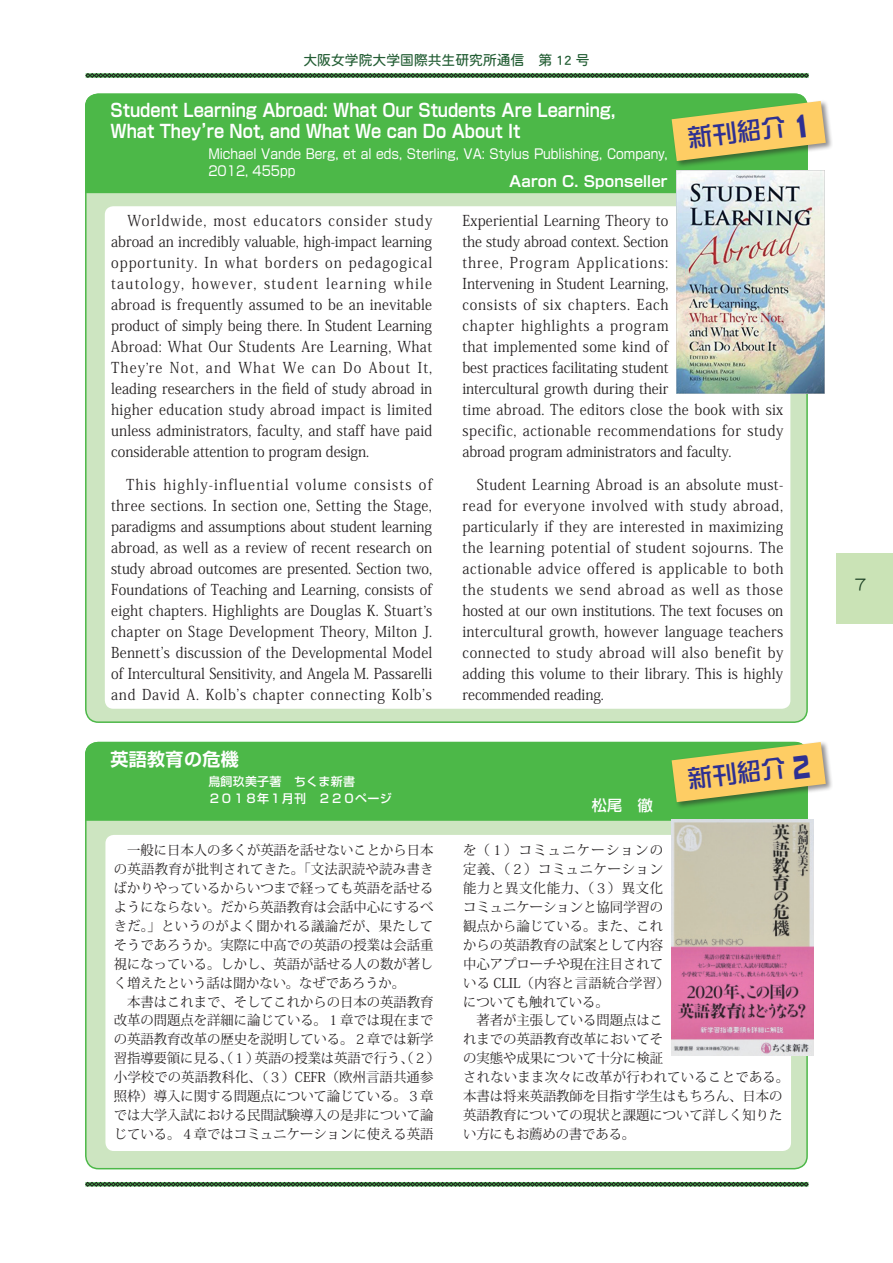
<style>
.page{position:relative;width:893px;height:1263px;background:#fff}
.page>*{position:absolute;margin:0;border:0;box-sizing:border-box;transform-origin:0 0}
.t1{font:24.75px "DF So Gei Std W5";color:#2e3092}
.t2{font:700 18px/21px "Shin Go Pro De";color:#fff;scale:.9 1}
.t3{font:700 18px "Shin Go Pro De";letter-spacing:.02em;color:#fff}
.t4{font:15px/21px "Koz Min Pro";letter-spacing:.015em;color:#231f20;text-align:justify;scale:.92 1}
.t5{font:700 15px "Shin Go Pro De";letter-spacing:.01em;color:#fff}
.t6{font:500 15px "Shin Go Pro";color:#fff}
.t7{font:15px "HG Maru Gothic MPRO";color:#1a3e22}
.t8{font:13.8px "DFHS Maru Gothic Std W4";color:#245e35}
.t9{font:13.5px/18.9px "Koz Min Pro";letter-spacing:-.005em;color:#231f20}
.t10{font:13.5px/16.2px "Shin Go Pro";color:#fff;scale:.9 1}
.t11{font:500 12px/17.2px "Shin Go Pro";letter-spacing:.02em;color:#fff}
.s1{font-family:"DF So Gei Std W7";font-size:37.05px}
</style>
<div class="page">
<div style="left:86px;top:94px;width:721px;height:628px;background:#cde5c1;border-radius:13px"></div>
<div style="left:85px;top:94px;width:723px;height:99px;background:#4cb848"></div>
<div style="left:86px;top:743px;width:721px;height:426px;background:#cde5c1;border-radius:13px"></div>
<div style="left:85px;top:742px;width:723px;height:79px;background:#4cb848"></div>
<svg style="left:85px;top:73px;width:724px;height:5px;background:#456f47"></svg>
<svg style="left:85px;top:1182px;width:724px;height:5px;background:#467048"></svg>
<div style="left:836px;top:553px;width:57px;height:71px;background:#cae3b6"></div>
<div style="left:105px;top:206px;width:685px;height:503px;background:#fff;border-radius:9px"></div>
<div style="left:105px;top:835px;width:686px;height:316px;background:#fff;border-radius:9px"></div>
<div style="left:670px;top:99px;width:163px;height:70px;background:#231f20;opacity:.5"></div>
<svg style="left:672px;top:101px;width:154px;height:60px;background:#cbc460"></svg>
<div style="left:670px;top:740px;width:163px;height:70px;background:#231f20;opacity:.5"></div>
<svg style="left:672px;top:742px;width:154px;height:60px;background:#cbc460"></svg>
<img style="left:677px;top:170px;width:148px;height:223px">
<img style="left:672px;top:819px;width:141px;height:236px">
<p class="t8" style="left:303px;top:53px;width:288px">大阪女学院大学国際共生研究所通信　第 12 号</p>
<p class="t2" style="left:111px;top:97px;width:562px">Student Learning Abroad: What Our Students Are Learning,<br>What They’re Not, and What We can Do About It</p>
<p class="t10" style="left:208px;top:144px;width:512px">Michael Vande Berg, et al eds, Sterling, VA: Stylus Publishing, Company,<br>2012, 455pp</p>
<p class="t5" style="left:509px;top:169px;width:160px">Aaron C. Sponseller</p>
<h1 class="t1" style="left:686px;top:125px;width:124px;rotate:-7deg">新刊紹介 <span class="s1">1</span></h1>
<p class="t4" style="left:111px;top:209px;width:351px">　Worldwide, most educators consider study abroad an incredibly valuable, high-impact learning opportunity. In what borders on pedagogical tautology, however, student learning while abroad is frequently assumed to be an inevitable product of simply being there. In Student Learning Abroad: What Our Students Are Learning, What They re Not, and What We can Do About It,</p>
<p class="t4" style="left:111px;top:343px;width:350px;line-height:30px;text-indent:34px">,<br>leading researchers in the field of study abroad in</p>
<p class="t4" style="left:111px;top:398px;width:350px">higher education study abroad impact is limited unless administrators, faculty, and staff have paid considerable attention to program design.</p>
<p class="t4" style="left:111px;top:473px;width:351px">　This highly-influential volume consists of three sections. In section one, Setting the Stage, paradigms and assumptions about student learning abroad, as well as a review of recent research on study abroad outcomes are presented. Section two, Foundations of Teaching and Learning, consists of eight chapters. Highlights are Douglas K. Stuart s</p>
<p class="t4" style="left:111px;top:586px;width:350px;line-height:30px;text-indent:312px">, chapter on Stage Development Theory, Milton J.</p>
<p class="t4" style="left:111px;top:641px;width:351px">Bennett’s discussion of the Developmental Model of Intercultural Sensitivity, and Angela M. Passarelli and David A. Kolb’s chapter connecting Kolb’s</p>
<p class="t3" style="left:111px;top:744px;width:130px">英語教育の危機</p>
<p class="t11" style="left:208px;top:771px;width:185px">鳥飼玖美子著　ちくま新書<br>２０１８年１月刊　２２０ページ</p>
<p class="t4" style="left:462px;top:209px;width:350px;text-align:left">Experiential Learning Theory to<br>the study abroad context. Section<br>three, Program Applications:<br>Intervening in Student Learning,<br>consists of six chapters. Each<br>chapter highlights a program<br>that implemented some kind of<br>best practices facilitating student<br>intercultural growth during their<br>time abroad. The editors close the book with six specific, actionable recommendations for study abroad program administrators and faculty.</p>
<p class="t4" style="left:462px;top:473px;width:350px">　Student Learning Abroad is an absolute must&shy;read for everyone involved with study abroad, particularly if they are interested in maximizing the learning potential of student sojourns. The actionable advice offered is applicable to both the students we send abroad as well as those hosted at our own institutions. The text focuses on intercultural growth, however language teachers connected to study abroad will also benefit by adding this volume to their library. This is highly recommended reading.</p>
<p class="t6" style="left:592px;top:793px;width:62px">松尾　徹</p>
<h1 class="t1" style="left:686px;top:766px;width:124px;rotate:-7deg">新刊紹介 <span class="s1">2</span></h1>
<p class="t9" style="left:114px;top:840px;width:328px">　一般に日本人の多くが英語を話せないことから日本の英語教育が批判されてきた。「文法訳読や読み書きばかりやっているからいつまで経っても英語を話せるようにならない。だから英語教育は会話中心にするべきだ。」というのがよく聞かれる議論だが、果たしてそうであろうか。実際に中高での英語の授業は会話重視になっている。しかし、英語が話せる人の数が著しく増えたという話は聞かない。なぜであろうか。<br>　本書はこれまで、そしてこれからの日本の英語教育改革の問題点を詳細に論じている。１章では現在までの英語教育改革の歴史を説明している。２章では新学習指導要領に見る、（１）英語の授業は英語で行う、（２）小学校での英語教科化、（３）CEFR（欧州言語共通参照枠）導入に関する問題点について論じている。３章では大学入試における民間試験導入の是非について論じている。４章ではコミュニケーションに使える英語</p>
<p class="t9" style="left:463px;top:840px;width:328px">を（１）コミュニケーションの<br>定義、（２）コミュニケーション<br>能力と異文化能力、（３）異文化<br>コミュニケーションと協同学習の<br>観点から論じている。また、これ<br>からの英語教育の試案として内容<br>中心アプローチや現在注目されて<br>いる CLIL（内容と言語統合学習）<br>についても触れている。<br>　著者が主張している問題点はこ<br>れまでの英語教育改革においてそ<br>の実態や成果について十分に検証<br>されないまま次々に改革が行われていることである。本書は将来英語教師を目指す学生はもちろん、日本の英語教育についての現状と課題について詳しく知りたい方にもお薦めの書である。</p>
<p class="t7" style="left:853px;top:577px;width:16px">７</p>
</div>
